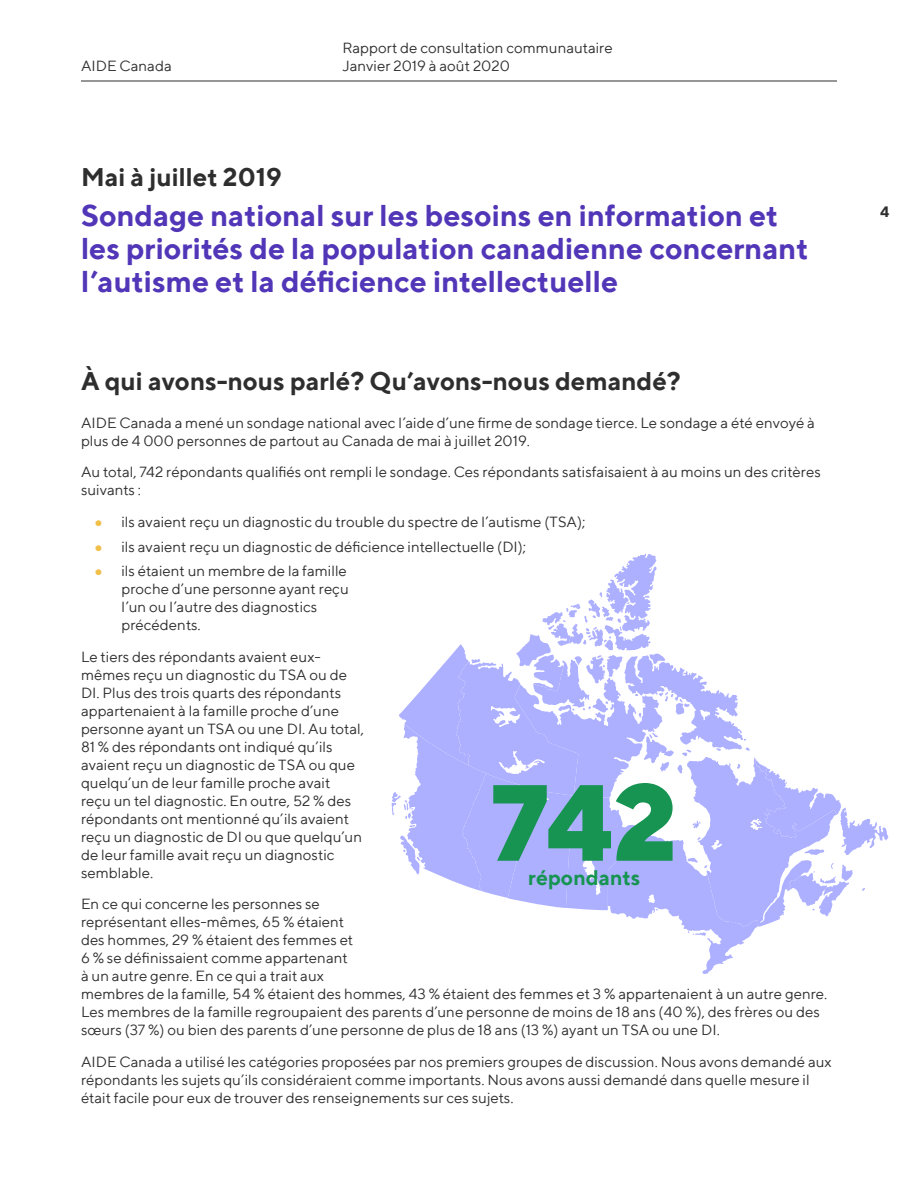
<style>
.page{position:relative;width:918px;height:1188px;background:#fff}
.page>*{position:absolute;margin:0;border:0;box-sizing:border-box;transform-origin:0 0}
.t1{font:800 108px "TT Norms";color:#179452}
.SUBHEAD_1{font:700 30px/33px "TT Norms";color:#5236b8}
.SUBHEAD_2{font:700 25.5px "TT Norms";color:#2e2e2e}
.DATE{font:700 25.5px "TT Norms";color:#2e2e2e}
.SUBHEAD_2-2{font:700 21px "TT Norms";color:#179452}
.BODY{font:15px/18px "TT Norms";color:#2e2e2e}
.t2{font:700 15px "TT Norms";color:#2e2e2e}
.s1{font-family:"Arial";font-size:13.5px;color:#f0bf4a}
</style>
<div class="page">
<hr style="left:81px;top:81px;width:756px;height:1px;background:#2e2e2e">
<svg style="left:392px;top:553px;width:496px;height:421px"></svg>
<p class="BODY" style="left:81px;top:57px;width:92px">AIDE Canada</p>
<p class="BODY" style="left:342px;top:39px;width:272px">Rapport de consultation communautaire<br>Janvier 2019 à août 2020</p>
<p class="DATE" style="left:81px;top:161px;width:202px">Mai à juillet 2019</p>
<p class="SUBHEAD_1" style="left:81px;top:198px;width:729px">Sondage national sur les besoins en information et les priorités de la population canadienne concernant l’autisme et la déficience intellectuelle</p>
<p class="SUBHEAD_2" style="left:81px;top:365px;width:602px">À qui avons-nous parlé? Qu’avons-nous demandé?</p>
<p class="BODY" style="left:81px;top:413px;width:736px">AIDE Canada a mené un sondage national avec l’aide d’une firme de sondage tierce. Le sondage a été envoyé à plus de 4 000 personnes de partout au Canada de mai à juillet 2019.</p>
<p class="BODY" style="left:81px;top:463px;width:741px">Au total, 742 répondants qualifiés ont rempli le sondage. Ces répondants satisfaisaient à au moins un des critères suivants :</p>
<p class="BODY" style="left:94px;top:512px;width:492px"><span class="s1">●</span> ils avaient reçu un diagnostic du trouble du spectre de l’autisme (TSA);</p>
<p class="BODY" style="left:94px;top:537px;width:433px"><span class="s1">●</span> ils avaient reçu un diagnostic de déficience intellectuelle (DI);</p>
<p class="BODY" style="left:122px;top:562px;width:229px;text-indent:-27px"><span class="s1">●</span> ils étaient un membre de la famille proche d’une personne ayant reçu l’un ou l’autre des diagnostics précédents.</p>
<p class="BODY" style="left:81px;top:647px;width:284px">Le tiers des répondants avaient eux&shy;mêmes reçu un diagnostic du TSA ou de DI. Plus des trois quarts des répondants appartenaient à la famille proche d’une personne ayant un TSA ou une DI. Au total, 81 % des répondants ont indiqué qu’ils avaient reçu un diagnostic de TSA ou que quelqu’un de leur famille proche avait reçu un tel diagnostic. En outre, 52 % des répondants ont mentionné qu’ils avaient reçu un diagnostic de DI ou que quelqu’un de leur famille avait reçu un diagnostic semblable.</p>
<p class="BODY" style="left:81px;top:895px;width:748px">En ce qui concerne les personnes se<br>représentant elles-mêmes, 65 % étaient<br>des hommes, 29 % étaient des femmes et<br>6 % se définissaient comme appartenant<br>à un autre genre. En ce qui a trait aux<br>membres de la famille, 54 % étaient des hommes, 43 % étaient des femmes et 3 % appartenaient à un autre genre.<br>Les membres de la famille regroupaient des parents d’une personne de moins de 18 ans (40 %), des frères ou des sœurs (37 %) ou bien des parents d’une personne de plus de 18 ans (13 %) ayant un TSA ou une DI.</p>
<p class="BODY" style="left:81px;top:1052px;width:752px">AIDE Canada a utilisé les catégories proposées par nos premiers groupes de discussion. Nous avons demandé aux répondants les sujets qu’ils considéraient comme importants. Nous avons aussi demandé dans quelle mesure il était facile pour eux de trouver des renseignements sur ces sujets.</p>
<p class="t1" style="left:490px;top:753px;width:190px">742</p>
<p class="SUBHEAD_2-2" style="left:528px;top:864px;width:113px">répondants</p>
<p class="t2" style="left:880px;top:203px;width:11px">4</p>
</div>
